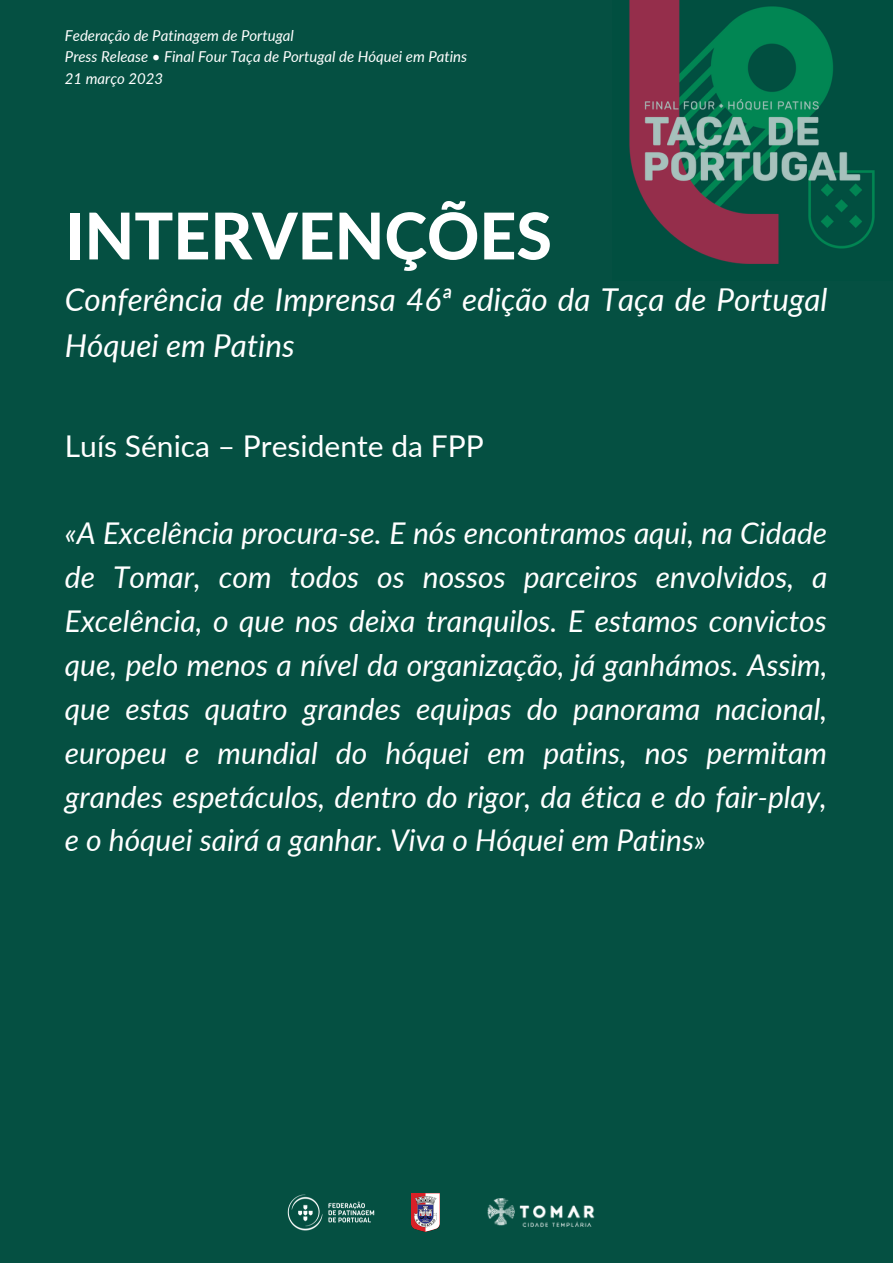
<style>
.page{position:relative;width:893px;height:1264px;background:#fff}
.page>*{position:absolute;margin:0;border:0;box-sizing:border-box;transform-origin:0 0}
.t1{font:800 64.5px "Lato";color:#fff}
.t2{font:italic 31.5px/46px "Lato";color:#fff}
.t3{font:italic 30px/43.8px "Lato";color:#fff;text-align:justify}
.t4{font:30px "Lato";color:#fff}
.t5{font:italic 15px/21.3px "Lato";color:#fff}
</style>
<div class="page">
<div style="left:0;top:0;width:892px;height:1262px;background:#055042"></div>
<img style="left:629px;top:0;width:246px;height:264px">
<img style="left:411px;top:1193px;width:28px;height:38px">
<img style="left:287px;top:1194px;width:88px;height:37px">
<img style="left:487px;top:1198px;width:108px;height:29px">
<p class="t5" style="left:65px;top:24px;width:404px">Federação de Patinagem de Portugal<br>Press Release • Final Four Taça de Portugal de Hóquei em Patins<br>21 março 2023</p>
<h1 class="t1" style="left:65px;top:196px;width:488px">INTERVENÇÕES</h1>
<p class="t2" style="left:65px;top:275px;width:764px">Conferência de Imprensa 46ª edição da Taça de Portugal<br>Hóquei em Patins</p>
<p class="t4" style="left:65px;top:427px;width:420px">Luís Sénica – Presidente da FPP</p>
<p class="t3" style="left:65px;top:511px;width:764px">«A Excelência procura-se. E nós encontramos aqui, na Cidade de Tomar, com todos os nossos parceiros envolvidos, a Excelência, o que nos deixa tranquilos. E estamos convictos que, pelo menos a nível da organização, já ganhámos. Assim, que estas quatro grandes equipas do panorama nacional, europeu e mundial do hóquei em patins, nos permitam grandes espetáculos, dentro do rigor, da ética e do fair-play, e o hóquei sairá a ganhar. Viva o Hóquei em Patins»</p>
</div>
